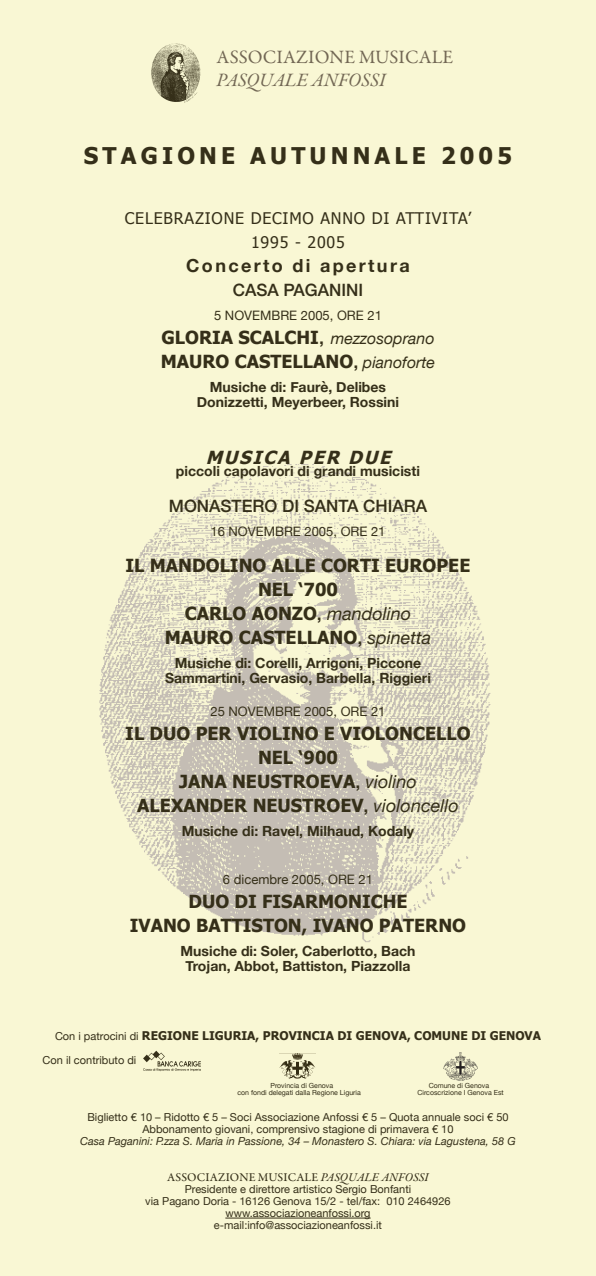
<style>
.page{position:relative;width:596px;height:1276px;background:#fff}
.page>*{position:absolute;margin:0;border:0;box-sizing:border-box;transform-origin:0 0}
.t1{font:700 23px "Tahoma";letter-spacing:.18em;color:#352f19}
.t2{font:19px "Garamond Premr Pro";letter-spacing:.005em;color:#726754}
.t3{font:italic 19px "Garamond Premr Pro";color:#726754}
.t4{font:700 18px/24px "Tahoma";color:#352f19;text-align:center}
.t5{font:700 18px "Helvetica Neue";letter-spacing:.13em;color:#352f19}
.t6{font:italic 700 18px "Tahoma";color:#352f19}
.t7{font:500 17px "Helvetica Neue";color:#352f19}
.t8{font:16px/24px "Tahoma";letter-spacing:.05em;color:#352f19;text-align:center}
.t9{font:700 14px/15px "Helvetica Neue";color:#352f19;text-align:center}
.t10{font:13px "Helvetica Neue";color:#352f19}
.t11{font:700 12px "Tahoma";color:#352f19}
.t12{font:500 12px "Garamond Premr Pro";letter-spacing:.01em;color:#352f19}
.t13{font:11px/12px "Helvetica Neue";color:#352f19;text-align:center}
.t14{font:italic 11px "Helvetica Neue";color:#352f19}
.t15{font:7px "Helvetica Neue";color:#352f19}
.s1{font-family:"Helvetica Neue";font-weight:500}
.s2{font-family:"Helvetica Neue";font-weight:400;font-style:italic;font-size:16px}
.s3{font-family:"Helvetica Neue";font-weight:400;font-style:italic}
.s4{font-family:"Helvetica Neue";font-weight:400;font-size:11px}
.s5{font-family:"Garamond Premr Pro Med It";font-weight:400}
</style>
<div class="page">
<div style="left:0;top:0;width:595px;height:1276px;background:#f9f7d4"></div>
<img style="left:151px;top:43px;width:50px;height:60px">
<img style="left:143px;top:1050px;width:58px;height:21px">
<img style="left:279px;top:1053px;width:36px;height:26px">
<img style="left:443px;top:1052px;width:35px;height:29px">
<img style="left:99px;top:463px;width:392px;height:479px">
<hr style="left:225px;top:1218px;width:145px;height:1px;background:#352f19">
<h2 class="t2" style="left:216px;top:45px;width:238px">ASSOCIAZIONE MUSICALE</h2>
<h2 class="t3" style="left:216px;top:68px;width:170px">PASQUALE ANFOSSI</h2>
<h1 class="t1" style="left:84px;top:139px;width:429px">STAGIONE AUTUNNALE 2005</h1>
<h3 class="t8" style="left:125px;top:205px;width:347px">CELEBRAZIONE DECIMO ANNO DI ATTIVITA’<br>1995 - 2005</h3>
<h3 class="t5" style="left:186px;top:251px;width:225px">Concerto di apertura</h3>
<h3 class="t7" style="left:232px;top:276px;width:132px">CASA PAGANINI</h3>
<p class="t10" style="left:214px;top:306px;width:169px">5 NOVEMBRE 2005, ORE 21</p>
<h3 class="t4" style="left:161px;top:324px;width:276px;text-align:left">GLORIA SCALCHI<span class="s1">,</span> <span class="s2">mezzosoprano<br></span>MAURO CASTELLANO<span class="s1">,</span> <span class="s2">pianoforte</span></h3>
<p class="t9" style="left:197px;top:379px;width:203px">Musiche di: Faurè, Delibes<br>Donizzetti, Meyerbeer, Rossini</p>
<h3 class="t6" style="left:206px;top:444px;width:192px">MUSICA PER DUE</h3>
<p class="t9" style="left:176px;top:463px;width:245px">piccoli capolavori di grandi musicisti</p>
<h3 class="t7" style="left:169px;top:492px;width:259px">MONASTERO DI SANTA CHIARA</h3>
<p class="t10" style="left:210px;top:522px;width:176px">16 NOVEMBRE 2005, ORE 21</p>
<h3 class="t4" style="left:125px;top:552px;width:346px">IL MANDOLINO ALLE CORTI EUROPEE<br>NEL ‘700<br>CARLO AONZO<span class="s1">,</span> <span class="s3">mandolino<br></span>MAURO CASTELLANO<span class="s1">,</span> <span class="s3">spinetta</span></h3>
<p class="t9" style="left:165px;top:655px;width:267px">Musiche di: Corelli, Arrigoni, Piccone<br>Sammartini, Gervasio, Barbella, Riggieri</p>
<p class="t10" style="left:210px;top:702px;width:176px">25 NOVEMBRE 2005, ORE 21</p>
<h3 class="t4" style="left:125px;top:720px;width:346px">IL DUO PER VIOLINO E VIOLONCELLO<br>NEL ‘900<br>JANA NEUSTROEVA<span class="s1">,</span> <span class="s3">violino<br></span>ALEXANDER NEUSTROEV<span class="s1">,</span> <span class="s3">violoncello</span></h3>
<p class="t9" style="left:182px;top:823px;width:234px">Musiche di: Ravel, Milhaud, Kodaly</p>
<p class="t10" style="left:223px;top:870px;width:151px">6 dicembre 2005, ORE 21</p>
<h3 class="t4" style="left:130px;top:888px;width:337px">DUO DI FISARMONICHE<br>IVANO BATTISTON, IVANO PATERNO</h3>
<p class="t9" style="left:180px;top:943px;width:236px">Musiche di: Soler, Caberlotto, Bach<br>Trojan, Abbot, Battiston, Piazzolla</p>
<p class="t11" style="left:55px;top:1027px;width:487px"><span class="s4">Con i patrocini di</span> REGIONE LIGURIA, PROVINCIA DI GENOVA, COMUNE DI GENOVA</p>
<p class="t13" style="left:43px;top:1054px;width:95px">Con il contributo di</p>
<p class="t15" style="left:270px;top:1080px;width:64px">Provincia di Genova</p>
<p class="t15" style="left:428px;top:1080px;width:62px">Comune di Genova</p>
<p class="t15" style="left:237px;top:1087px;width:125px">con fondi delegati dalla Regione Liguria</p>
<p class="t15" style="left:417px;top:1087px;width:88px">Circoscrizione I Genova Est</p>
<p class="t13" style="left:87px;top:1111px;width:422px">Biglietto € 10 – Ridotto € 5 – Soci Associazione Anfossi € 5 – Quota annuale soci € 50<br>Abbonamento giovani, comprensivo stagione di primavera € 10</p>
<p class="t14" style="left:80px;top:1133px;width:436px">Casa Paganini: P.zza S. Maria in Passione, 34 – Monastero S. Chiara: via Lagustena, 58 G</p>
<p class="t12" style="left:167px;top:1170px;width:263px">ASSOCIAZIONE MUSICALE <span class="s5">PASQUALE ANFOSSI</span></p>
<p class="t13" style="left:145px;top:1183px;width:307px">Presidente e direttore artistico Sergio Bonfanti<br>via Pagano Doria - 16126 Genova 15/2 - tel/fax: 010 2464926 www.associazioneanfossi.org e-mail:info@associazioneanfossi.it</p>
</div>
